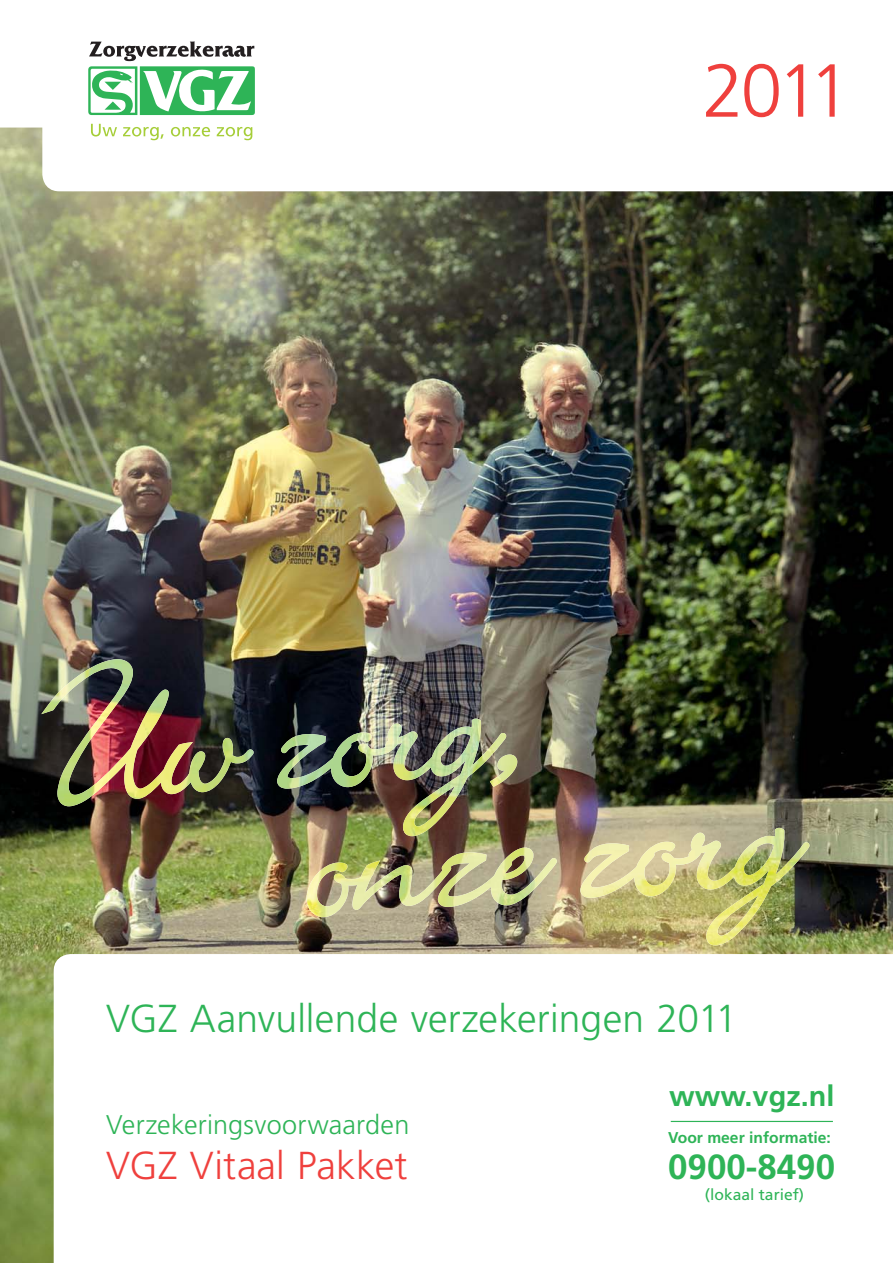
<style>
.page{position:relative;width:893px;height:1263px;background:#fff}
.page>*{position:absolute;margin:0;border:0;box-sizing:border-box;transform-origin:0 0}
.t1{font:300 75px "Frutiger";color:#ef403d}
.t2{font:300 39px "Frutiger";letter-spacing:.005em;color:#2eb457}
.t3{font:300 39px "Frutiger";letter-spacing:.005em;color:#ef403d}
.t4{font:700 34.95px "Frutiger";color:#2eb457}
.t5{font:700 28.8px "Frutiger";color:#2eb457}
.t6{font:300 27px "Frutiger";letter-spacing:.005em;color:#2eb457}
.t7{font:700 15.6px "Frutiger";color:#2eb457}
.t8{font:15.6px "Frutiger";color:#2eb457}
</style>
<div class="page">
<img style="left:0;top:128px;width:892px;height:1135px">
<svg style="left:54px;top:954px;width:838px;height:309px"></svg>
<img style="left:277px;top:723px;width:188px;height:113px">
<img style="left:306px;top:848px;width:251px;height:69px">
<img style="left:580px;top:833px;width:188px;height:112px">
<img style="left:490px;top:755px;width:27px;height:32px">
<img style="left:41px;top:659px;width:212px;height:147px">
<hr style="left:670px;top:1121px;width:162px;height:1px;background:#2eb457">
<svg style="left:42px;top:123px;width:850px;height:68px"></svg>
<svg style="left:91px;top:124px;width:26px;height:13px"></svg>
<svg style="left:123px;top:127px;width:41px;height:13px"></svg>
<svg style="left:171px;top:127px;width:39px;height:10px"></svg>
<svg style="left:217px;top:127px;width:35px;height:13px"></svg>
<div style="left:86px;top:64px;width:171px;height:53px;background:#f5fbf7"></div>
<svg style="left:88px;top:41px;width:167px;height:74px"></svg>
<h1 class="t1" style="left:702px;top:60px;width:150px">2011</h1>
<p class="t2" style="left:106px;top:1003px;width:632px">VGZ Aanvullende verzekeringen 2011</p>
<p class="t6" style="left:106px;top:1114px;width:305px">Verzekeringsvoorwaarden</p>
<p class="t3" style="left:106px;top:1150px;width:303px">VGZ Vitaal Pakket</p>
<p class="t5" style="left:669px;top:1085px;width:167px">www.vgz.nl</p>
<p class="t7" style="left:668px;top:1131px;width:164px">Voor meer informatie:</p>
<p class="t4" style="left:668px;top:1153px;width:168px">0900-8490</p>
<p class="t8" style="left:705px;top:1188px;width:101px">(lokaal tarief)</p>
</div>
